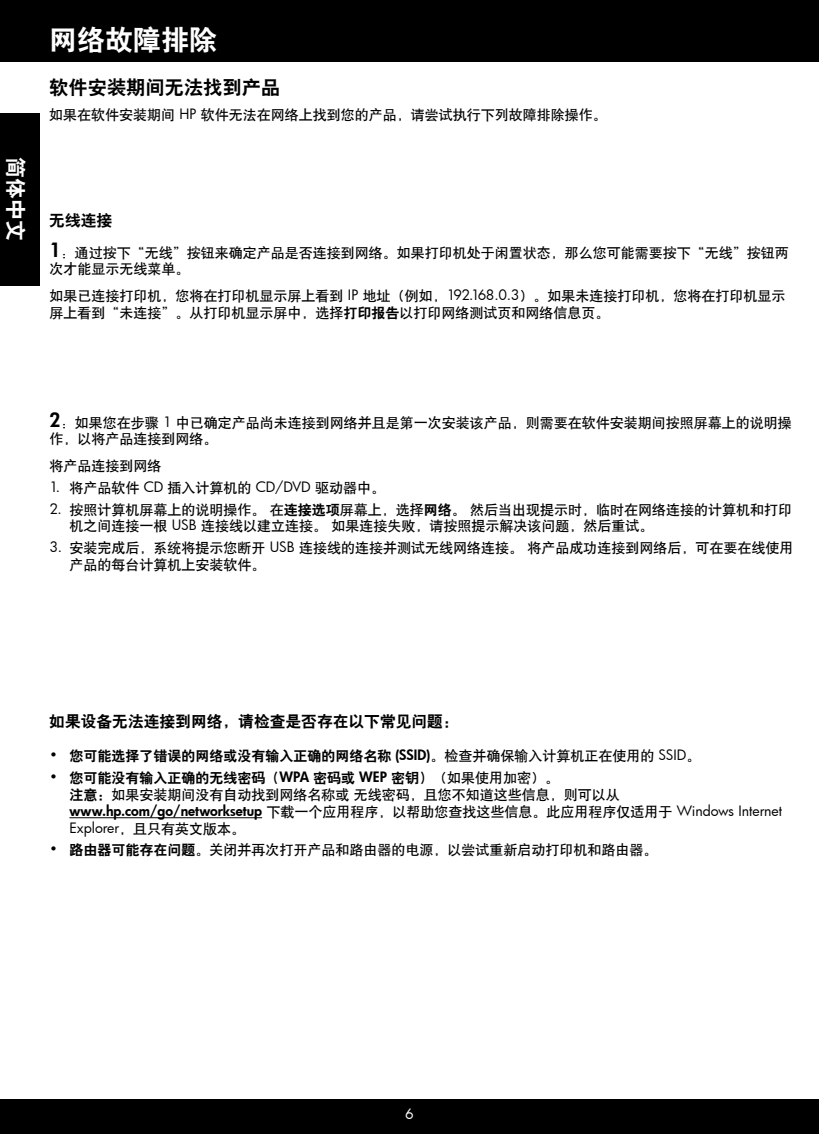
<style>
.page{position:relative;width:819px;height:1134px;background:#fff}
.page>*{position:absolute;margin:0;border:0;box-sizing:border-box;transform-origin:0 0}
.t1{font:28px "H Yb 2 gj";color:#fff}
.t2{font:21px "H Yb 2 gj";color:#fff}
.t3{font:19.25px "H Yb 2 gj";color:#000}
.t4{font:15.75px "H Yb 2 gj";color:#000}
.t5{font:14px/16.8px "H Yb 1 gj";color:#000}
.t6{font:14px "H Yb 2 gj";color:#000}
.t7{font:14px "Futura Bk";color:#fff}
.s1{font-family:"Futura Bk"}
.s2{font-family:"Futura Hv";font-size:19.25px}
.s3{font-family:"H Yb 2 gj"}
.s4{font-family:"Futura Hv"}
.s5{font-family:"H Yb 1 gj"}
</style>
<div class="page">
<div style="left:0;top:0;width:819px;height:62px;background:#000"></div>
<div style="left:0;top:1099px;width:819px;height:35px;background:#000"></div>
<hr style="left:69px;top:817px;width:193px;height:1px;background:#000">
<div style="left:0;top:113px;width:40px;height:172px;background:#000"></div>
<h2 class="t2" style="left:26px;top:157px;width:85px;rotate:90deg">简体中文</h2>
<h1 class="t1" style="left:49px;top:26px;width:170px">网络故障排除</h1>
<h3 class="t3" style="left:49px;top:78px;width:233px">软件安装期间无法找到产品</h3>
<p class="t5" style="left:49px;top:106px;width:559px">如果在软件安装期间 <span class="s1">HP</span> 软件无法在网络上找到您的产品，请尝试执行下列故障排除操作。</p>
<p class="t4" style="left:49px;top:213px;width:65px">无线连接</p>
<p class="t5" style="left:50px;top:244px;width:741px"><span class="s2">1</span>：通过按下“无线”按钮来确定产品是否连接到网络。如果打印机处于闲置状态，那么您可能需要按下“无线”按钮两次才能显示无线菜单。</p>
<p class="t5" style="left:50px;top:288px;width:737px">如果已连接打印机，您将在打印机显示屏上看到 <span class="s1">IP</span> 地址（例如，<span class="s1">192.168.0.3</span>）。如果未连接打印机，您将在打印机显示屏上看到“未连接”。从打印机显示屏中，选择<span class="s3">打印报告</span>以打印网络测试页和网络信息页。</p>
<p class="t5" style="left:50px;top:414px;width:744px"><span class="s2">2</span>：如果您在步骤 <span class="s1">1</span> 中已确定产品尚未连接到网络并且是第一次安装该产品，则需要在软件安装期间按照屏幕上的说明操作，以将产品连接到网络。</p>
<p class="t5" style="left:50px;top:457px;width:113px">将产品连接到网络</p>
<p class="t5" style="left:50px;top:479px;width:337px"><span class="s1">1.</span> 将产品软件 <span class="s1">CD</span> 插入计算机的 <span class="s1">CD/DVD</span> 驱动器中。</p>
<p class="t5" style="left:69px;top:501px;width:724px;text-indent:-20px"><span class="s1">2.</span> 按照计算机屏幕上的说明操作。在<span class="s3">连接选项</span>屏幕上，选择<span class="s3">网络</span>。然后当出现提示时，临时在网络连接的计算机和打印机之间连接一根 <span class="s1">USB</span> 连接线以建立连接。如果连接失败，请按照提示解决该问题，然后重试。</p>
<p class="t5" style="left:69px;top:540px;width:726px;text-indent:-20px"><span class="s1">3.</span> 安装完成后，系统将提示您断开 <span class="s1">USB</span> 连接线的连接并测试无线网络连接。将产品成功连接到网络后，可在要在线使用产品的每台计算机上安装软件。</p>
<p class="t4" style="left:49px;top:714px;width:411px">如果设备无法连接到网络，请检查是否存在以下常见问题：</p>
<p class="t6" style="left:50px;top:749px;width:652px"><span class="s1">•</span> 您可能选择了错误的网络或没有输入正确的网络名称 <span class="s4">(SSID)</span><span class="s5">。检查并确保输入计算机正在使用的</span> <span class="s1">SSID</span><span class="s5">。</span></p>
<p class="t6" style="left:50px;top:771px;width:511px"><span class="s1">•</span> 您可能没有输入正确的无线密码（<span class="s4">WPA</span> 密码或 <span class="s4">WEP</span> 密钥）<span class="s5">（如果使用加密）。</span></p>
<p class="t5" style="left:69px;top:786px;width:714px"><span class="s3">注意：</span>如果安装期间没有自动找到网络名称或无线密码，且您不知道这些信息，则可以从<span class="s4">www.hp.com/go/networksetup</span> 下载一个应用程序，以帮助您查找这些信息。此应用程序仅适用于 <span class="s1">Windows Internet<br>Explorer</span>，且只有英文版本。</p>
<p class="t5" style="left:50px;top:842px;width:609px"><span class="s1">•</span> <span class="s3">路由器可能存在问题</span>。关闭并再次打开产品和路由器的电源，以尝试重新启动打印机和路由器。</p>
<p class="t7" style="left:405px;top:1104px;width:10px">6</p>
</div>
